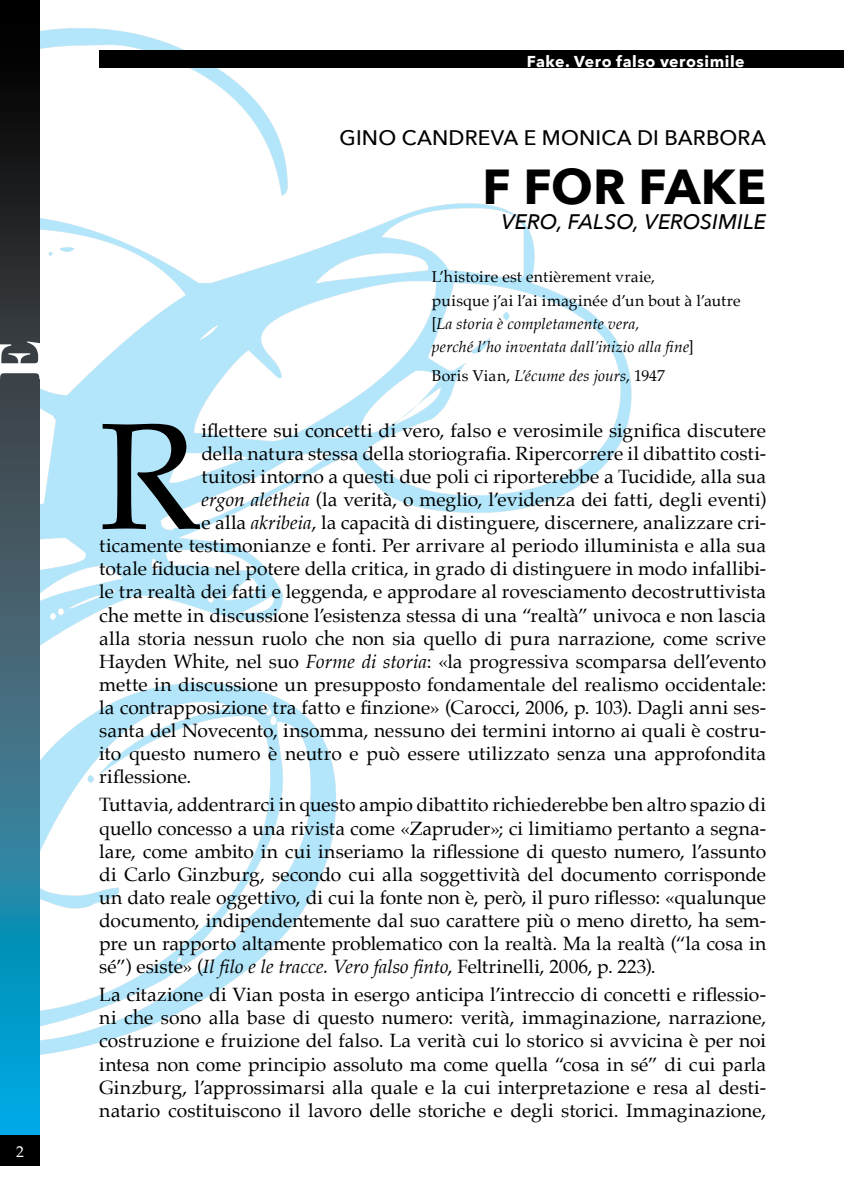
<style>
.page{position:relative;width:844px;height:1191px;background:#fff}
.page>*{position:absolute;margin:0;border:0;box-sizing:border-box;transform-origin:0 0}
.t1{font:151.55px "Palatino";color:#000}
.t2{font:700 49px "Avenir Next";letter-spacing:.005em;color:#000}
.t3{font:500 21px "Avenir Next";letter-spacing:.01em;color:#000}
.t4{font:italic 500 21px "Avenir Next";color:#000}
.t5{font:19.25px/23.1px "Palatino";letter-spacing:.005em;color:#000;text-align:justify}
.t6{font:15.75px/23.3px "Palatino";letter-spacing:.015em;color:#000}
.t7{font:700 15.75px "Avenir Next";letter-spacing:.035em;color:#fff}
.t8{font:15.75px "Palatino";color:#fff}
.s1{font-style:italic}
</style>
<div class="page">
<img style="left:0;top:28px;width:843px;height:1138px">
<div style="left:99px;top:51px;width:744px;height:17px;background:#000"></div>
<svg style="left:0;top:0;width:40px;height:1135px;background:#26596b"></svg>
<div style="left:0;top:1135px;width:40px;height:30px;background:#000"></div>
<svg style="left:0;top:341px;width:40px;height:38px"></svg>
<p class="t8" style="left:16px;top:1138px;width:9px">2</p>
<p class="t7" style="left:526px;top:48px;width:219px">Fake. Vero falso verosimile</p>
<p class="t3" style="left:339px;top:120px;width:428px">GINO CANDREVA E MONICA DI BARBORA</p>
<h2 class="t2" style="left:482px;top:144px;width:285px">F for Fake</h2>
<p class="t4" style="left:501px;top:204px;width:266px">VERO, FALSO, VEROSIMILE</p>
<p class="t6" style="left:432px;top:265px;width:310px">L’histoire est entièrement vraie,<br>puisque j’ai l’ai imaginée d’un bout à l’autre [<span class="s1">La storia è completamente vera,<br>perché l’ho inventata dall’inizio alla fine</span>]</p>
<p class="t6" style="left:432px;top:363px;width:234px">Boris Vian, <span class="s1">L’écume des jours</span>, 1947</p>
<h1 class="t1" style="left:99px;top:351px;width:103px">R</h1>
<p class="t5" style="left:201px;top:418px;width:566px">iflettere sui concetti di vero, falso e verosimile significa discutere</p>
<p class="t5" style="left:201px;top:441px;width:566px">della natura stessa della storiografia. Ripercorrere il dibattito costi-</p>
<p class="t5" style="left:201px;top:465px;width:566px">tuitosi intorno a questi due poli ci riporterebbe a Tucidide, alla sua</p>
<p class="t5" style="left:201px;top:488px;width:566px"><span class="s1">ergon aletheia</span> (la verità, o meglio, l’evidenza dei fatti, degli eventi)</p>
<p class="t5" style="left:201px;top:511px;width:566px">e alla <span class="s1">akribeia</span>, la capacità di distinguere, discernere, analizzare cri-</p>
<p class="t5" style="left:99px;top:534px;width:668px">ticamente testimonianze e fonti. Per arrivare al periodo illuminista e alla sua</p>
<p class="t5" style="left:99px;top:557px;width:668px">totale fiducia nel potere della critica, in grado di distinguere in modo infallibi-</p>
<p class="t5" style="left:99px;top:580px;width:668px">le tra realtà dei fatti e leggenda, e approdare al rovesciamento decostruttivista</p>
<p class="t5" style="left:99px;top:603px;width:668px">che mette in discussione l’esistenza stessa di una “realtà” univoca e non lascia</p>
<p class="t5" style="left:99px;top:626px;width:668px">alla storia nessun ruolo che non sia quello di pura narrazione, come scrive</p>
<p class="t5" style="left:99px;top:649px;width:668px">Hayden White, nel suo <span class="s1">Forme di storia</span>: «la progressiva scomparsa dell’evento</p>
<p class="t5" style="left:99px;top:672px;width:668px">mette in discussione un presupposto fondamentale del realismo occidentale:</p>
<p class="t5" style="left:99px;top:696px;width:668px">la contrapposizione tra fatto e finzione» (Carocci, 2006, p. 103). Dagli anni ses-</p>
<p class="t5" style="left:99px;top:719px;width:668px">santa del Novecento, insomma, nessuno dei termini intorno ai quali è costru-</p>
<p class="t5" style="left:99px;top:742px;width:668px">ito questo numero è neutro e può essere utilizzato senza una approfondita</p>
<p class="t5" style="left:99px;top:765px;width:93px">riflessione.</p>
<p class="t5" style="left:99px;top:793px;width:668px">Tuttavia, addentrarci in questo ampio dibattito richiederebbe ben altro spazio di quello concesso a una rivista come «Zapruder»; ci limitiamo pertanto a segna&shy;lare, come ambito in cui inseriamo la riflessione di questo numero, l’assunto di Carlo Ginzburg, secondo cui alla soggettività del documento corrisponde un dato reale oggettivo, di cui la fonte non è, però, il puro riflesso: «qualunque documento, indipendentemente dal suo carattere più o meno diretto, ha sem&shy;pre un rapporto altamente problematico con la realtà. Ma la realtà (“la cosa in sé”) esiste» (<span class="s1">Il filo e le tracce. Vero falso finto</span>, Feltrinelli, 2006, p. 223).</p>
<p class="t5" style="left:99px;top:983px;width:668px">La citazione di Vian posta in esergo anticipa l’intreccio di concetti e riflessio&shy;ni che sono alla base di questo numero: verità, immaginazione, narrazione, costruzione e fruizione del falso. La verità cui lo storico si avvicina è per noi intesa non come principio assoluto ma come quella “cosa in sé” di cui parla Ginzburg, l’approssimarsi alla quale e la cui interpretazione e resa al desti&shy;natario costituiscono il lavoro delle storiche e degli storici. Immaginazione,</p>
</div>
